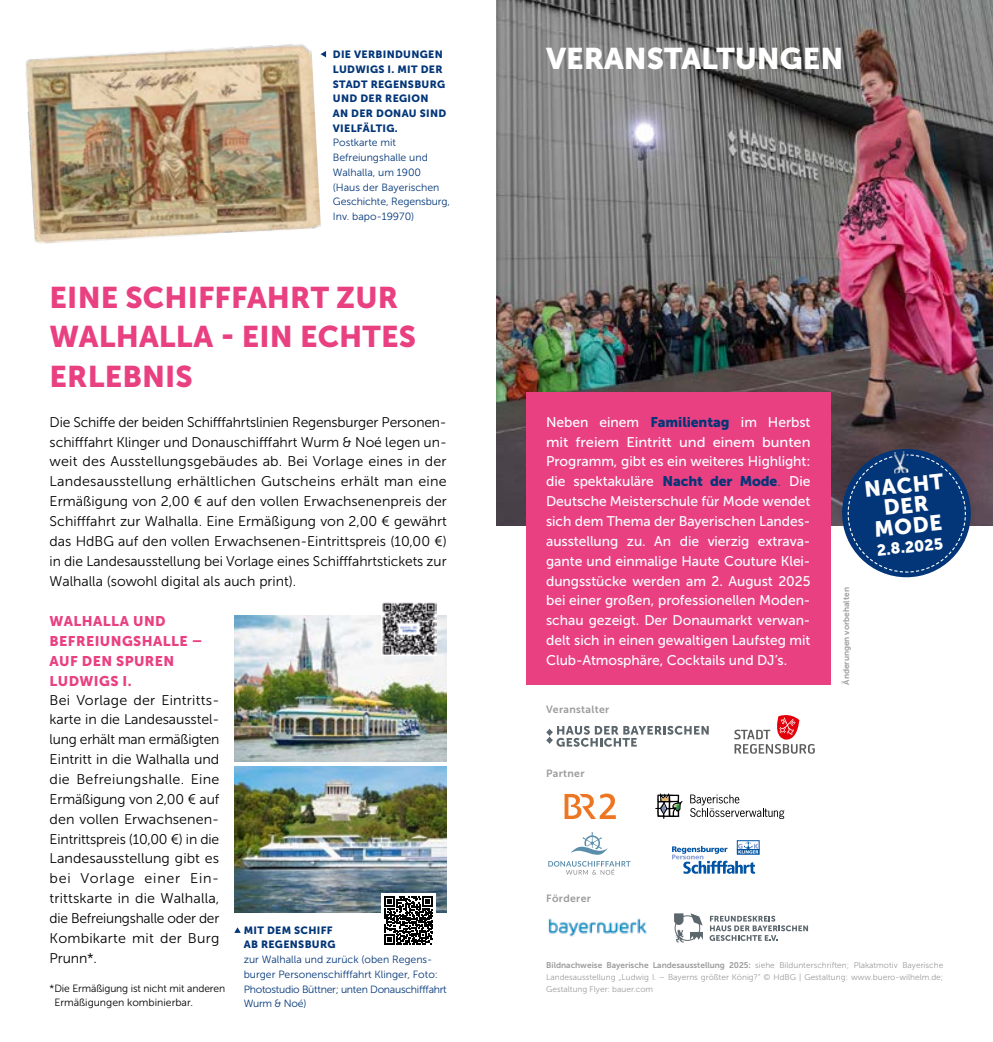
<style>
.page{position:relative;width:993px;height:1042px;background:#fff}
.page>*{position:absolute;margin:0;border:0;box-sizing:border-box;transform-origin:0 0}
.t1{font:29.75px/39.7px "Museo Sans 900";letter-spacing:.005em;color:#e94082}
.t2{font:29.75px "Museo Sans 900";color:#fff}
.t3{font:21.7px/20.3px "Museo Sans 900";color:#fff;text-align:center}
.t4{font:15.75px "Museo Sans 900";color:#fff}
.t5{font:14px/19.8px "Museo Sans 300";color:#000}
.t6{font:14px/19.8px "Museo Sans 500";letter-spacing:-.005em;color:#fff;text-align:justify}
.t7{font:14px/20.1px "Museo Sans 900";letter-spacing:.03em;color:#e94082}
.t8{font:10.5px/14.7px "Museo Sans 300";color:#033678}
.t9{font:10.5px/14.7px "Museo Sans 900";letter-spacing:.03em;color:#033678}
.t10{font:10.5px/14.7px "Museo Sans 300";letter-spacing:-.01em;color:#000}
.t11{font:10.5px "Museo Sans 700";letter-spacing:.03em;color:#9c9c9d}
.t12{font:8.4px "Museo Sans 700";color:#9c9c9d}
.t13{font:8.4px/12.2px "Museo Sans 300";color:#9c9c9d}
.s1{font-family:"Museo Sans 900";color:#033678}
.s2{font-family:"Museo Sans 300";color:#033678}
.s3{font-family:"Museo Sans 300"}
</style>
<div class="page">
<img style="left:496px;top:0;width:496px;height:526px">
<img style="left:25px;top:44px;width:296px;height:200px">
<svg style="left:320px;top:51px;width:6px;height:6px"></svg>
<div style="left:526px;top:392px;width:304px;height:293px;background:#e94082"></div>
<img style="left:234px;top:615px;width:212px;height:146px">
<img style="left:234px;top:767px;width:212px;height:146px">
<svg style="left:546px;top:726px;width:162px;height:21px"></svg>
<svg style="left:564px;top:793px;width:51px;height:26px"></svg>
<svg style="left:734px;top:715px;width:80px;height:39px"></svg>
<img style="left:548px;top:918px;width:99px;height:19px">
<svg style="left:709px;top:916px;width:98px;height:25px"></svg>
<svg style="left:674px;top:913px;width:28px;height:30px"></svg>
<svg style="left:655px;top:793px;width:27px;height:26px"></svg>
<svg style="left:690px;top:794px;width:94px;height:25px"></svg>
<svg style="left:234px;top:927px;width:7px;height:6px"></svg>
<svg style="left:841px;top:449px;width:129px;height:128px"></svg>
<svg style="left:846px;top:449px;width:120px;height:124px;background:#1e467e"></svg>
<img style="left:892px;top:451px;width:15px;height:22px">
<img style="left:382px;top:602px;width:54px;height:53px">
<div style="left:381px;top:893px;width:55px;height:54px;background:linear-gradient(to right,#fff,#fff)"></div>
<svg style="left:384px;top:896px;width:48px;height:48px"></svg>
<svg style="left:548px;top:832px;width:82px;height:43px"></svg>
<div style="left:737px;top:840px;width:22px;height:9px;border:1px solid #0054a4"></div>
<div style="left:737px;top:849px;width:22px;height:5px;border:1px solid #0054a4"></div>
<svg style="left:672px;top:841px;width:86px;height:33px"></svg>
<p class="t9" style="left:333px;top:47px;width:115px">DIE VERBINDUNGEN<br>LUDWIGS I. MIT DER<br>STADT REGENSBURG<br>UND DER REGION<br>AN DER DONAU SIND<br>VIELFÄLTIG.</p>
<p class="t8" style="left:333px;top:136px;width:119px">Postkarte mit<br>Befreiungshalle und<br>Walhalla, um 1900 (Haus der Bayerischen<br>Geschichte, Regensburg,<br>Inv. bapo- 19970)</p>
<h1 class="t1" style="left:50px;top:277px;width:368px">EINE SCHIFFFAHRT ZUR<br>WALHALLA - EIN ECHTES<br>ERLEBNIS</h1>
<p class="t5" style="left:50px;top:412px;width:399px">Die Schiffe der beiden Schifffahrtslinien Regensburger Personen&shy;schifffahrt Klinger und Donauschifffahrt Wurm &amp; Noé legen un&shy;weit des Ausstellungsgebäudes ab. Bei Vorlage eines in der Landesausstellung erhältlichen Gutscheins erhält man eine Ermäßigung von 2,00 € auf den vollen Erwachsenenpreis der Schifffahrt zur Walhalla. Eine Ermäßigung von 2,00 € gewährt das HdBG auf den vollen Erwachsenen- Eintrittspreis (10,00 €) in die Landesausstellung bei Vorlage eines Schifffahrtstickets zur Walhalla (sowohl digital als auch print).</p>
<p class="t7" style="left:50px;top:610px;width:154px">WALHALLA UND<br>BEFREIUNGSHALLE –<br>AUF DEN SPUREN<br>LUDWIGS I.</p>
<p class="t5" style="left:50px;top:690px;width:171px">Bei Vorlage der Eintritts&shy;karte in die Landesausstel&shy;lung erhält man ermäßigten<br>Eintritt in die Walhalla und die Befreiungshalle. Eine<br>Ermäßigung von 2,00 € auf den vollen Erwachsenen-<br>Eintrittspreis (10,00 €) in die<br>Landesausstellung gibt es bei Vorlage einer Ein&shy;trittskarte in die Walhalla, die Befreiungshalle oder der<br>Kombikarte mit der Burg<br>Prunn*.</p>
<p class="t10" style="left:54px;top:980px;width:172px;text-indent:-5px">*Die Ermäßigung ist nicht mit anderen<br>Ermäßigungen kombinierbar.</p>
<p class="t9" style="left:244px;top:922px;width:93px">MIT DEM SCHIFF<br>AB REGENSBURG</p>
<p class="t8" style="left:244px;top:952px;width:204px">zur Walhalla und zurück (oben Regens&shy;burger Personenschifffahrt Klinger, Foto:<br>Photostudio Büttner; unten Donauschifffahrt Wurm &amp; Noé)</p>
<h1 class="t2" style="left:546px;top:42px;width:298px">VERANSTALTUNGEN</h1>
<p class="t6" style="left:546px;top:412px;width:266px">Neben einem <span class="s1">Familientag</span> im Herbst mit freiem Eintritt und einem bunten Programm, gibt es ein weiteres Highlight: die spektakuläre <span class="s1">Nacht der Mode</span><span class="s2">.</span> Die Deutsche Meisterschule für Mode wendet sich dem Thema der Bayerischen Landes&shy;ausstellung zu. An die vierzig extrava&shy;gante und einmalige Haute Couture Klei&shy;dungsstücke werden am 2. August 2025 bei einer großen, professionellen Moden&shy;schau gezeigt. Der Donaumarkt verwan&shy;delt sich in einen gewaltigen Laufsteg mit Club-Atmosphäre, Cocktails und DJ’s.</p>
<p class="t11" style="left:546px;top:704px;width:65px">Veranstalter</p>
<p class="t11" style="left:546px;top:768px;width:40px">Partner</p>
<p class="t12" style="left:841px;top:685px;width:99px;rotate:-90deg">Änderungen vorbehalten</p>
<h2 class="t3" style="left:863px;top:479px;width:81px;rotate:-6deg">NACHT<br>DER<br>MODE</h2>
<p class="t4" style="left:875px;top:541px;width:68px;rotate:-6deg">2.8.2025</p>
<p class="t11" style="left:546px;top:892px;width:46px">Förderer</p>
<p class="t12" style="left:546px;top:960px;width:398px">Bildnachweise Bayerische Landesausstellung 2025: <span class="s3">siehe Bildunterschriften; Plakatmotiv Bayerische</span></p>
<p class="t13" style="left:546px;top:971px;width:398px">Landesausstellung „Ludwig I. – Bayerns größter König?“ © HdBG | Gestaltung: www.buero-wilhelm.de;<br>Gestaltung Flyer: bauer.com</p>
</div>
